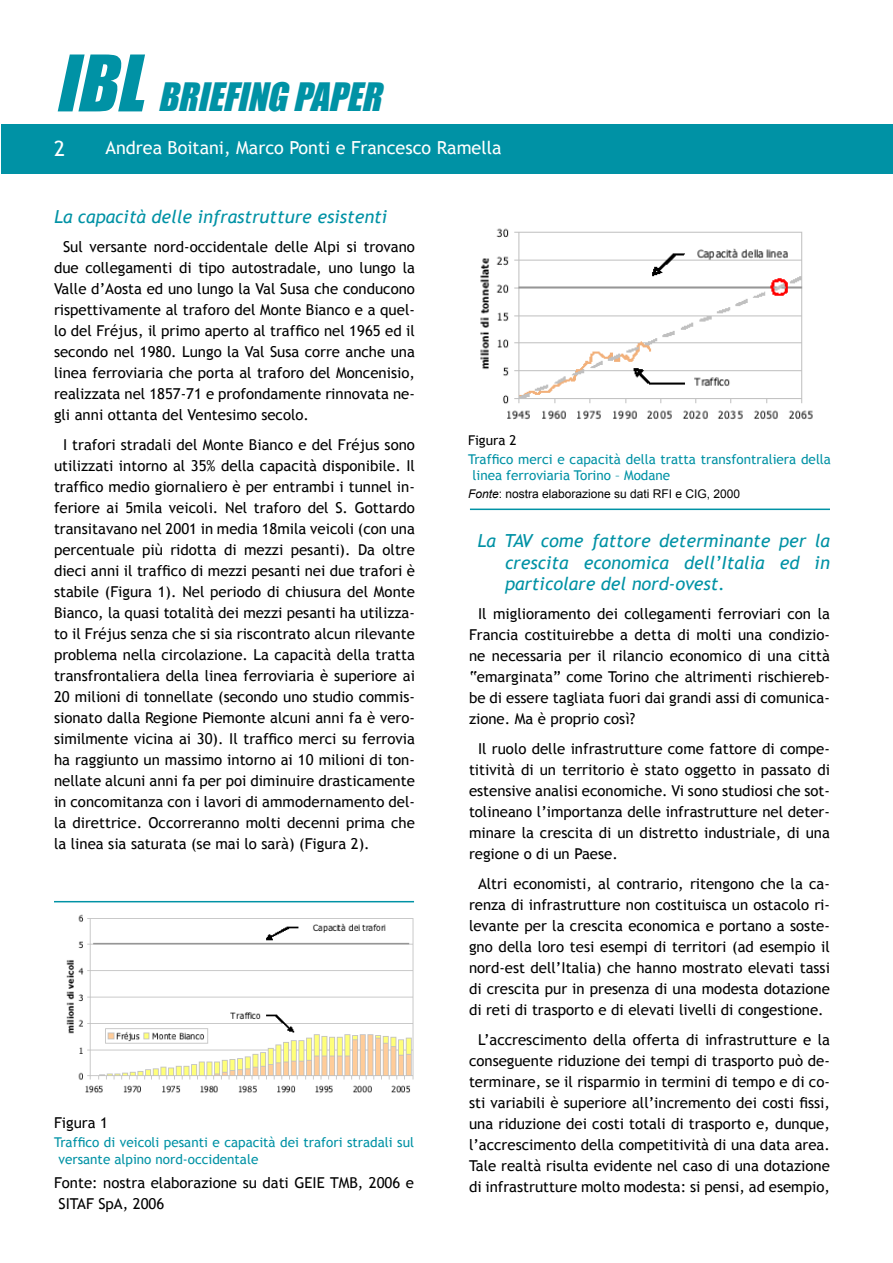
<style>
.page{position:relative;width:893px;height:1263px;background:#fff}
.page>*{position:absolute;margin:0;border:0;box-sizing:border-box;transform-origin:0 0}
.t1{font:italic 36px "Impact";color:#0092a5}
.t2{font:italic 18px/21.6px "Trebuchet MS";color:#0092a5;text-align:justify}
.t3{font:18px "Trebuchet MS";color:#fff}
.t4{font:15px/21px "Trebuchet MS";color:#000;text-align:justify}
.t5{font:13.5px/16.2px "Trebuchet MS";color:#0092a5}
.t6{font:13.5px "Trebuchet MS";color:#000}
.t7{font:12px "Arial";color:#000}
.s1{font-size:72px}
.s2{font-style:italic}
</style>
<div class="page">
<div style="left:2px;top:124px;width:891px;height:49px;background:#0092a5"></div>
<img style="left:66px;top:914px;width:348px;height:179px">
<hr style="left:54px;top:901px;width:360px;height:1px;background:#0092a5">
<img style="left:480px;top:228px;width:333px;height:192px">
<hr style="left:470px;top:508px;width:360px;height:2px;background:#0092a5">
<h1 class="t1" style="left:55px;top:75px;width:337px"><span class="s1">IBL</span> BRIEFING PAPER</h1>
<p class="t3" style="left:105px;top:137px;width:398px">Andrea Boitani, Marco Ponti e Francesco Ramella</p>
<p class="t2" style="left:54px;top:206px;width:335px">La capacità delle infrastrutture esistenti</p>
<p class="t4" style="left:54px;top:236px;width:362px;text-indent:9px">Sul versante nord-occidentale delle Alpi si trovano due collegamenti di tipo autostradale, uno lungo la Valle d’Aosta ed uno lungo la Val Susa che conducono rispettivamente al traforo del Monte Bianco e a quel&shy;lo del Fréjus, il primo aperto al traffico nel 1965 ed il secondo nel 1980. Lungo la Val Susa corre anche una linea ferroviaria che porta al traforo del Moncenisio, realizzata nel 1857-71 e profondamente rinnovata ne&shy;gli anni ottanta del Ventesimo secolo.</p>
<p class="t4" style="left:54px;top:434px;width:362px;text-indent:9px">I trafori stradali del Monte Bianco e del Fréjus sono utilizzati intorno al 35% della capacità disponibile. Il traffico medio giornaliero è per entrambi i tunnel in&shy;feriore ai 5mila veicoli. Nel traforo del S. Gottardo transitavano nel 2001 in media 18mila veicoli (con una percentuale più ridotta di mezzi pesanti). Da oltre dieci anni il traffico di mezzi pesanti nei due trafori è stabile (Figura 1). Nel periodo di chiusura del Monte Bianco, la quasi totalità dei mezzi pesanti ha utilizza&shy;to il Fréjus senza che si sia riscontrato alcun rilevante problema nella circolazione. La capacità della tratta transfrontaliera della linea ferroviaria è superiore ai 20 milioni di tonnellate (secondo uno studio commis&shy;sionato dalla Regione Piemonte alcuni anni fa è vero&shy;similmente vicina ai 30). Il traffico merci su ferrovia ha raggiunto un massimo intorno ai 10 milioni di ton&shy;nellate alcuni anni fa per poi diminuire drasticamente in concomitanza con i lavori di ammodernamento del&shy;la direttrice. Occorreranno molti decenni prima che la linea sia saturata (se mai lo sarà) (Figura 2).</p>
<p class="t4" style="left:54px;top:1112px;width:55px">Figura 1</p>
<p class="t5" style="left:58px;top:1135px;width:357px;text-indent:-4px">Traffico di veicoli pesanti e capacità dei trafori stradali sul versante alpino nord-occidentale</p>
<p class="t4" style="left:58px;top:1172px;width:357px;text-indent:-4px">Fonte: nostra elaborazione su dati GEIE TMB, 2006 e<br>SITAF SpA, 2006</p>
<p class="t6" style="left:468px;top:432px;width:49px">Figura 2</p>
<p class="t5" style="left:472px;top:451px;width:360px;text-indent:-4px">Traffico merci e capacità della tratta transfontraliera della linea ferroviaria Torino – Modane</p>
<p class="t7" style="left:468px;top:487px;width:274px"><span class="s2">Fonte</span>: nostra elaborazione su dati RFI e CIG, 2000</p>
<p class="t2" style="left:505px;top:530px;width:326px;text-indent:-27px">La TAV come fattore determinante per la crescita economica dell’Italia ed in particolare del nord-ovest.</p>
<p class="t4" style="left:469px;top:603px;width:362px;text-indent:9px">Il miglioramento dei collegamenti ferroviari con la Francia costituirebbe a detta di molti una condizio&shy;ne necessaria per il rilancio economico di una città “emarginata” come Torino che altrimenti rischiereb&shy;be di essere tagliata fuori dai grandi assi di comunica&shy;zione. Ma è proprio così?</p>
<p class="t4" style="left:469px;top:738px;width:362px;text-indent:9px">Il ruolo delle infrastrutture come fattore di compe&shy;titività di un territorio è stato oggetto in passato di estensive analisi economiche. Vi sono studiosi che sot&shy;tolineano l’importanza delle infrastrutture nel deter&shy;minare la crescita di un distretto industriale, di una regione o di un Paese.</p>
<p class="t4" style="left:469px;top:873px;width:362px;text-indent:9px">Altri economisti, al contrario, ritengono che la ca&shy;renza di infrastrutture non costituisca un ostacolo ri&shy;levante per la crescita economica e portano a soste&shy;gno della loro tesi esempi di territori (ad esempio il nord-est dell’Italia) che hanno mostrato elevati tassi di crescita pur in presenza di una modesta dotazione di reti di trasporto e di elevati livelli di congestione.</p>
<p class="t4" style="left:469px;top:1029px;width:362px;text-align:center">L’accrescimento della offerta di infrastrutture e la conseguente riduzione dei tempi di trasporto può de&shy;terminare, se il risparmio in termini di tempo e di co&shy;sti variabili è superiore all’incremento dei costi fissi, una riduzione dei costi totali di trasporto e, dunque, l’accrescimento della competitività di una data area.<br>Tale realtà risulta evidente nel caso di una dotazione di infrastrutture molto modesta: si pensi, ad esempio,</p>
</div>
